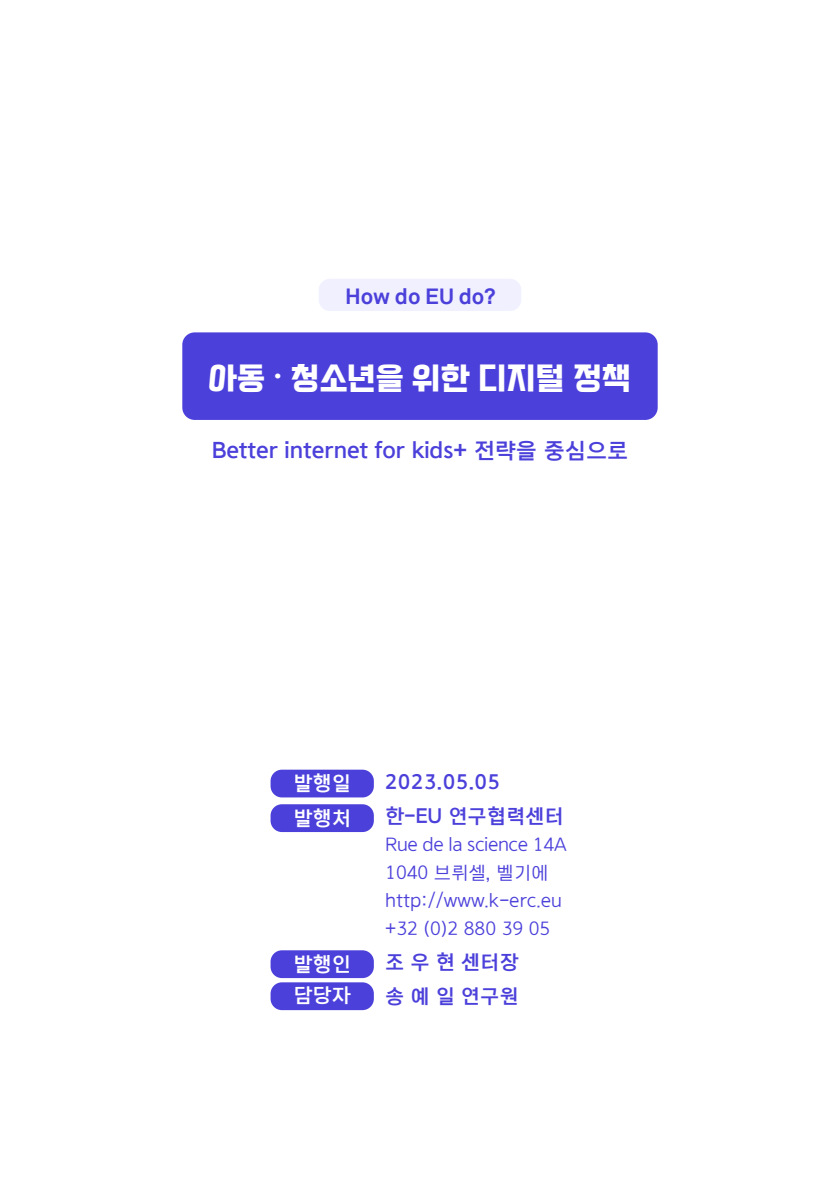
<style>
.page{position:relative;width:840px;height:1191px;background:#fff}
.page>*{position:absolute;margin:0;border:0;box-sizing:border-box;transform-origin:0 0}
.t1{font:32px "Cafe 24 Ohsquare";color:#fff}
.t2{font:700 22px "Koddi UD On Gothic";color:#4b40da}
.t3{font:700 22px "Akkurat";color:#4b40da}
.t4{font:700 20px/34px "Koddi UD On Gothic";color:#4b40da}
.t5{font:700 20px/34.6px "Koddi UD On Gothic";color:#fff}
.t6{font:18px/28px "Koddi UD On Gothic";color:#4b40da}
.s1{font-family:"Helvetica";font-weight:700}
</style>
<div class="page">
<div style="left:318px;top:279px;width:203px;height:32px;background:#f0f0ff;border-radius:11px"></div>
<div style="left:270px;top:769px;width:103px;height:28px;background:#4b40da;border-radius:11px"></div>
<div style="left:270px;top:804px;width:103px;height:28px;background:#4b40da;border-radius:11px"></div>
<div style="left:270px;top:950px;width:103px;height:28px;background:#4b40da;border-radius:11px"></div>
<div style="left:270px;top:982px;width:103px;height:28px;background:#4b40da;border-radius:11px"></div>
<div style="left:183px;top:333px;width:473px;height:86px;background:#4b40da;border-radius:11px"></div>
<div style="left:182px;top:332px;width:475px;height:88px;border:2px solid #4b40da;border-radius:11px"></div>
<p class="t3" style="left:345px;top:282px;width:152px">How do EU do?</p>
<h1 class="t1" style="left:208px;top:362px;width:424px">아동 <span class="s1">·</span> 청소년을 위한 디지털 정책</h1>
<p class="t2" style="left:211px;top:437px;width:418px">Better internet for kids+ 전략을 중심으로</p>
<p class="t5" style="left:293px;top:765px;width:59px">발행일 발행처</p>
<p class="t5" style="left:293px;top:948px;width:59px;line-height:31px">발행인 담당자</p>
<p class="t4" style="left:385px;top:764px;width:180px">2023.05.05<br>한-EU 연구협력센터</p>
<p class="t6" style="left:385px;top:830px;width:183px">Rue de la science 14A<br>1040 브뤼셀, 벨기에 http://www.k-erc.eu +32 (0)2 880 39 05</p>
<p class="t4" style="left:385px;top:944px;width:135px">조 우 현 센터장 송 예 일 연구원</p>
</div>
